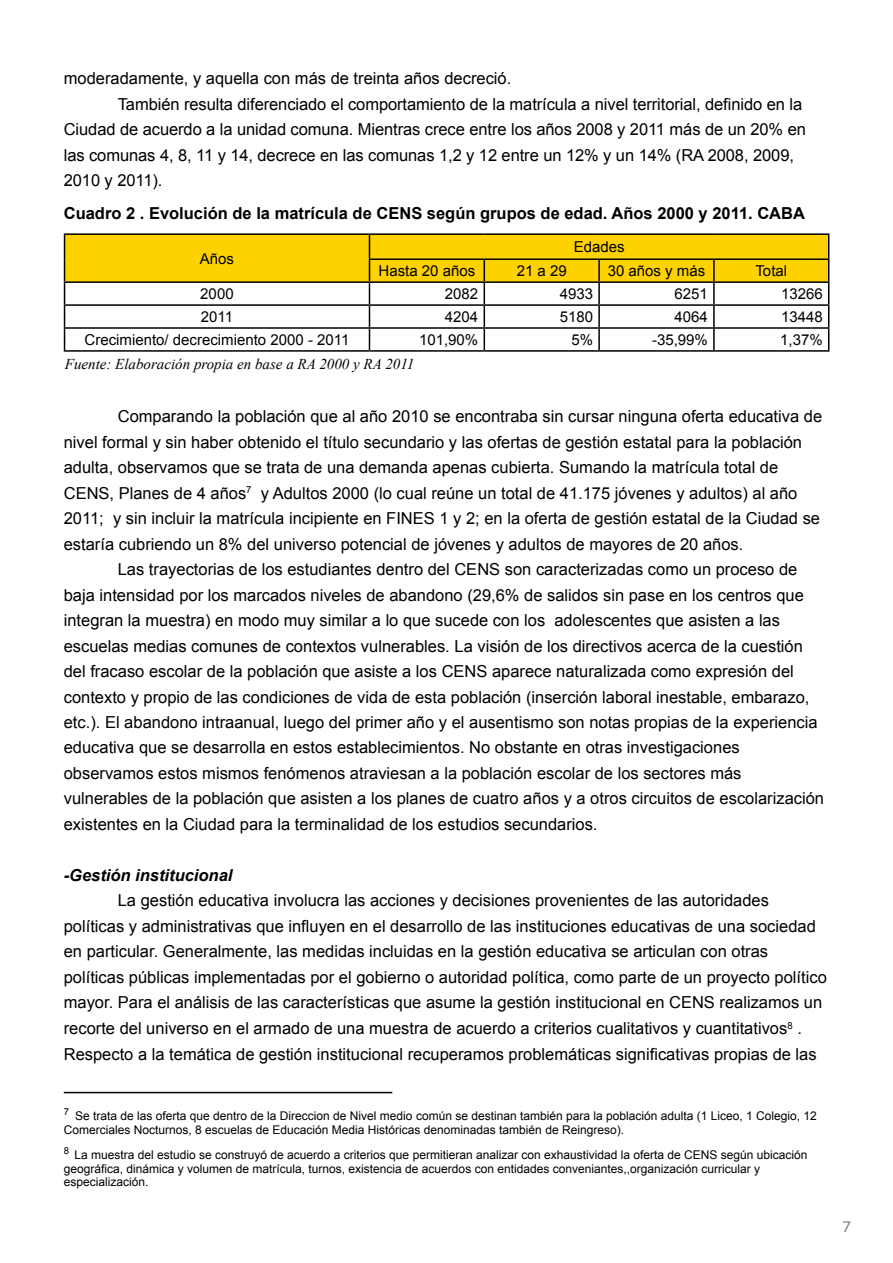
<style>
.page{position:relative;width:893px;height:1263px;background:#fff}
.page>*{position:absolute;margin:0;border:0;box-sizing:border-box;transform-origin:0 0}
.t1{font:16.5px/25.5px "Arial";color:#000}
.t2{font:700 16.5px "Arial";color:#000}
.t3{font:italic 700 16.5px "Arial";color:#000}
.t4{font:15px "Arial";color:#000}
.t5{font:italic 15px "Times New Roman";color:#000}
.t6{font:15px "Gotham";color:#707173}
.t7{font:12px/13.5px "Arial";color:#000}
.t8{font:9.6px "Arial";color:#000}
</style>
<div class="page">
<hr style="left:64px;top:350px;width:305px;height:2px;background:#000">
<hr style="left:369px;top:350px;width:115px;height:2px;background:#000">
<hr style="left:484px;top:350px;width:115px;height:2px;background:#000">
<hr style="left:599px;top:350px;width:115px;height:2px;background:#000">
<hr style="left:714px;top:350px;width:115px;height:2px;background:#000">
<hr style="left:64px;top:233px;width:305px;height:2px;background:#000">
<hr style="left:369px;top:233px;width:115px;height:2px;background:#000">
<hr style="left:484px;top:233px;width:115px;height:2px;background:#000">
<hr style="left:599px;top:233px;width:115px;height:2px;background:#000">
<hr style="left:714px;top:233px;width:115px;height:2px;background:#000">
<svg style="left:64px;top:234px;width:765px;height:116px"></svg>
<hr style="left:369px;top:281px;width:115px;height:2px;background:#000">
<hr style="left:484px;top:281px;width:115px;height:2px;background:#000">
<hr style="left:599px;top:281px;width:115px;height:2px;background:#000">
<hr style="left:714px;top:281px;width:115px;height:2px;background:#000">
<hr style="left:64px;top:1092px;width:328px;height:1px;background:#000">
<p class="t1" style="left:64px;top:66px;width:449px">moderadamente, y aquella con más de treinta años decreció.</p>
<p class="t1" style="left:118px;top:91px;width:686px">También resulta diferenciado el comportamiento de la matrícula a nivel territorial, definido en la</p>
<p class="t1" style="left:64px;top:117px;width:744px">Ciudad de acuerdo a la unidad comuna. Mientras crece entre los años 2008 y 2011 más de un 20% en</p>
<p class="t1" style="left:64px;top:142px;width:732px">las comunas 4, 8, 11 y 14, decrece en las comunas 1,2 y 12 entre un 12% y un 14% (RA 2008, 2009,</p>
<p class="t1" style="left:64px;top:168px;width:100px">2010 y 2011).</p>
<p class="t2" style="left:64px;top:202px;width:743px">Cuadro 2 . Evolución de la matrícula de CENS según grupos de edad. Años 2000 y 2011. CABA</p>
<p class="t4" style="left:200px;top:248px;width:36px">Años</p>
<p class="t4" style="left:574px;top:237px;width:52px">Edades</p>
<p class="t4" style="left:378px;top:261px;width:98px">Hasta 20 años</p>
<p class="t4" style="left:517px;top:261px;width:52px">21 a 29</p>
<p class="t4" style="left:608px;top:261px;width:99px">30 años y más</p>
<p class="t4" style="left:755px;top:261px;width:33px">Total</p>
<p class="t4" style="left:200px;top:284px;width:35px">2000</p>
<p class="t4" style="left:445px;top:284px;width:35px">2082</p>
<p class="t4" style="left:560px;top:284px;width:35px">4933</p>
<p class="t4" style="left:675px;top:284px;width:35px">6251</p>
<p class="t4" style="left:781px;top:284px;width:43px">13266</p>
<p class="t4" style="left:201px;top:307px;width:34px">2011</p>
<p class="t4" style="left:445px;top:307px;width:35px">4204</p>
<p class="t4" style="left:560px;top:307px;width:35px">5180</p>
<p class="t4" style="left:675px;top:307px;width:35px">4064</p>
<p class="t4" style="left:781px;top:307px;width:43px">13448</p>
<p class="t4" style="left:85px;top:330px;width:266px">Crecimiento/ decrecimiento 2000 - 2011</p>
<p class="t4" style="left:419px;top:330px;width:61px">101,90%</p>
<p class="t4" style="left:571px;top:330px;width:23px">5%</p>
<p class="t4" style="left:652px;top:330px;width:57px">-35,99%</p>
<p class="t4" style="left:780px;top:330px;width:44px">1,37%</p>
<p class="t5" style="left:65px;top:353px;width:351px">Fuente: Elaboración propia en base a RA 2000 y RA 2011</p>
<p class="t1" style="left:118px;top:404px;width:706px">Comparando la población que al año 2010 se encontraba sin cursar ninguna oferta educativa de</p>
<p class="t1" style="left:64px;top:429px;width:740px">nivel formal y sin haber obtenido el título secundario y las ofertas de gestión estatal para la población</p>
<p class="t1" style="left:64px;top:455px;width:716px">adulta, observamos que se trata de una demanda apenas cubierta. Sumando la matrícula total de</p>
<p class="t1" style="left:64px;top:480px;width:735px">CENS, Planes de 4 años<sup>7</sup> y Adultos 2000 (lo cual reúne un total de 41.175 jóvenes y adultos) al año</p>
<p class="t1" style="left:64px;top:506px;width:758px">2011; y sin incluir la matrícula incipiente en FINES 1 y 2; en la oferta de gestión estatal de la Ciudad se</p>
<p class="t1" style="left:64px;top:531px;width:681px">estaría cubriendo un 8% del universo potencial de jóvenes y adultos de mayores de 20 años.</p>
<p class="t1" style="left:118px;top:557px;width:681px">Las trayectorias de los estudiantes dentro del CENS son caracterizadas como un proceso de</p>
<p class="t1" style="left:64px;top:582px;width:742px">baja intensidad por los marcados niveles de abandono (29,6% de salidos sin pase en los centros que</p>
<p class="t1" style="left:64px;top:608px;width:718px">integran la muestra) en modo muy similar a lo que sucede con los adolescentes que asisten a las</p>
<p class="t1" style="left:64px;top:633px;width:741px">escuelas medias comunes de contextos vulnerables. La visión de los directivos acerca de la cuestión</p>
<p class="t1" style="left:64px;top:659px;width:731px">del fracaso escolar de la población que asiste a los CENS aparece naturalizada como expresión del</p>
<p class="t1" style="left:64px;top:684px;width:747px">contexto y propio de las condiciones de vida de esta población (inserción laboral inestable, embarazo,</p>
<p class="t1" style="left:64px;top:710px;width:755px">etc.). El abandono intraanual, luego del primer año y el ausentismo son notas propias de la experiencia</p>
<p class="t1" style="left:64px;top:735px;width:677px">educativa que se desarrolla en estos establecimientos. No obstante en otras investigaciones</p>
<p class="t1" style="left:64px;top:761px;width:679px">observamos estos mismos fenómenos atraviesan a la población escolar de los sectores más</p>
<p class="t1" style="left:64px;top:786px;width:762px">vulnerables de la población que asisten a los planes de cuatro años y a otros circuitos de escolarización</p>
<p class="t1" style="left:64px;top:812px;width:535px">existentes en la Ciudad para la terminalidad de los estudios secundarios.</p>
<p class="t3" style="left:64px;top:864px;width:170px">-Gestión institucional</p>
<p class="t1" style="left:64px;top:888px;width:765px;text-indent:54px">La gestión educativa involucra las acciones y decisiones provenientes de las autoridades políticas y administrativas que influyen en el desarrollo de las instituciones educativas de una sociedad en particular. Generalmente, las medidas incluidas en la gestión educativa se articulan con otras políticas públicas implementadas por el gobierno o autoridad política, como parte de un proyecto político mayor. Para el análisis de las características que asume la gestión institucional en CENS realizamos un recorte del universo en el armado de una muestra de acuerdo a criterios cualitativos y cuantitativos<sup>8</sup> .<br>Respecto a la temática de gestión institucional recuperamos problemáticas significativas propias de las</p>
<p class="t8" style="left:64px;top:1105px;width:7px">7</p>
<p class="t7" style="left:64px;top:1109px;width:755px;text-indent:11px">Se trata de las oferta que dentro de la Direccion de Nivel medio común se destinan también para la población adulta (1 Liceo, 1 Colegio, 12<br>Comerciales Nocturnos, 8 escuelas de Educación Media Históricas denominadas también de Reingreso).</p>
<p class="t8" style="left:64px;top:1144px;width:7px">8</p>
<p class="t7" style="left:64px;top:1148px;width:745px;text-indent:11px">La muestra del estudio se construyó de acuerdo a criterios que permitieran analizar con exhaustividad la oferta de CENS según ubicación geográfica, dinámica y volumen de matrícula, turnos, existencia de acuerdos con entidades conveniantes,,organización curricular y especialización.</p>
<p class="t6" style="left:842px;top:1217px;width:10px">7</p>
</div>
